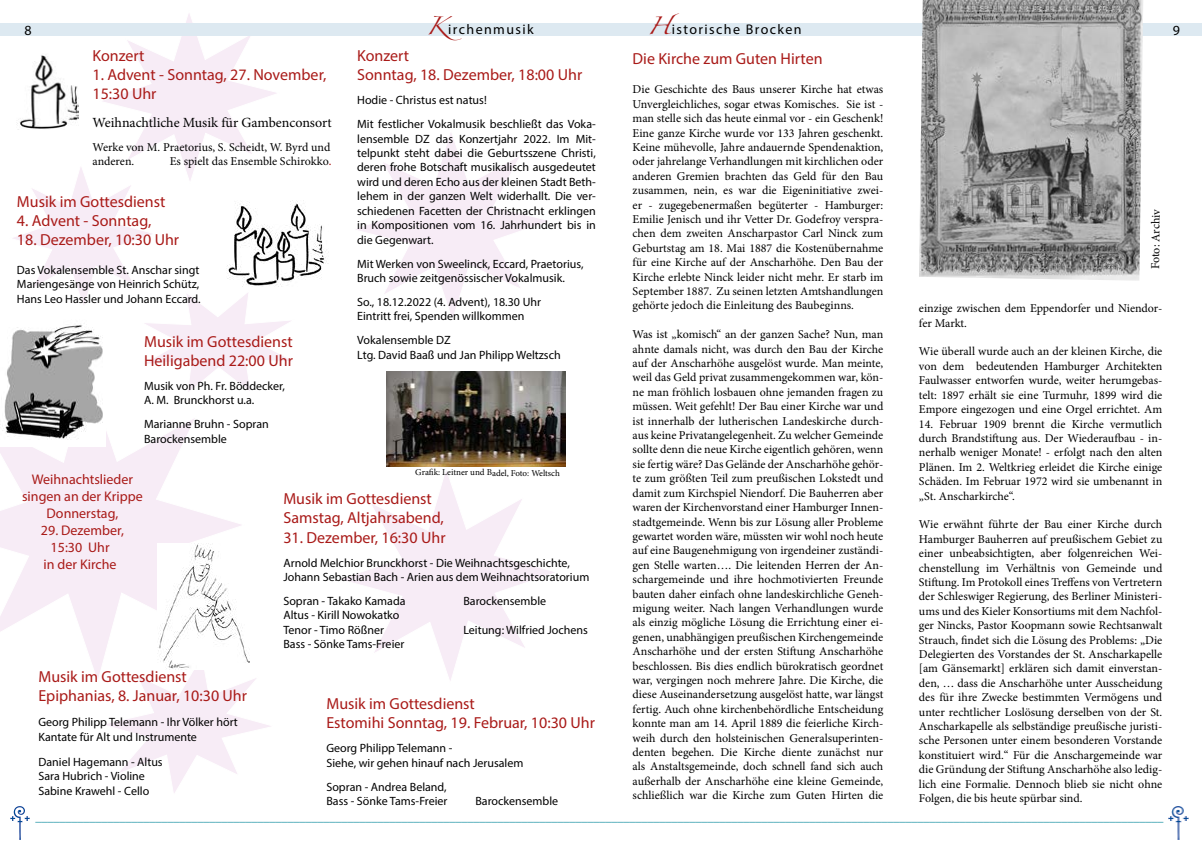
<style>
.page{position:relative;width:1202px;height:848px;background:#fff}
.page>*{position:absolute;margin:0;border:0;box-sizing:border-box;transform-origin:0 0}
.t1{font:16px/19.2px "Myriad Pro";color:#a91a18}
.t2{font:14px/16.8px "Myriad Pro";color:#a91a18;text-align:center}
.t3{font:14px "Minion Pro";color:#000}
.t4{font:14px "Myriad Pro";letter-spacing:.1em;color:#000}
.t5{font:12px/14.4px "Minion Pro";color:#000;text-align:justify}
.t6{font:12px/14.4px "Myriad Pro";color:#000}
.t7{font:12px "Minion Pro";color:#008699}
.t8{font:12px "Minion Pro";letter-spacing:-.02em;color:#000}
.t9{font:9px "Minion Pro";letter-spacing:-.015em;color:#000}
.s1{font-family:"Zapfino";font-size:16px;color:#a91a18}
.s2{font-family:"Myriad Pro";color:#a91a18}
</style>
<div class="page">
<svg style="left:105px;top:678px;width:166px;height:115px"></svg>
<svg style="left:6px;top:14px;width:294px;height:377px"></svg>
<svg style="left:356px;top:133px;width:191px;height:185px"></svg>
<svg style="left:342px;top:471px;width:213px;height:210px"></svg>
<svg style="left:0;top:372px;width:248px;height:313px"></svg>
<div style="left:0;top:24px;width:1202px;height:12px;background:#dde9f1"></div>
<img style="left:1168px;top:806px;width:21px;height:34px">
<img style="left:10px;top:806px;width:20px;height:34px">
<img style="left:17px;top:54px;width:61px;height:75px">
<img style="left:226px;top:200px;width:101px;height:87px">
<img style="left:919px;top:0;width:224px;height:281px">
<img style="left:0;top:320px;width:106px;height:126px">
<img style="left:158px;top:544px;width:92px;height:126px">
<img style="left:386px;top:371px;width:179px;height:95px">
<svg style="left:971px;top:72px;width:12px;height:12px"></svg>
<p class="t4" style="left:25px;top:22px;width:9px">8</p>
<p class="t4" style="left:427px;top:21px;width:108px"><span class="s1">K</span>irchenmusik</p>
<h1 class="t1" style="left:93px;top:45px;width:53px">Konzert</h1>
<h1 class="t1" style="left:93px;top:65px;width:235px">1. Advent - Sonntag, 27. November,<br>15:30 Uhr</h1>
<p class="t3" style="left:93px;top:113px;width:241px">Weihnachtliche Musik für Gambenconsort</p>
<p class="t5" style="left:93px;top:140px;width:239px">Werke von M. Praetorius, S. Scheidt, W. Byrd und anderen.</p>
<p class="t5" style="left:170px;top:154px;width:163px">Es spielt das Ensemble Schirokko<span class="s2">.</span></p>
<h1 class="t1" style="left:17px;top:191px;width:150px">Musik im Gottesdienst</h1>
<h1 class="t1" style="left:17px;top:210px;width:136px">4. Advent - Sonntag,</h1>
<h1 class="t1" style="left:17px;top:230px;width:164px">18. Dezember, 10:30 Uhr</h1>
<p class="t6" style="left:17px;top:262px;width:185px;text-align:justify">Das Vokalensemble St. Anschar singt Mariengesänge von Heinrich Schütz, Hans Leo Hassler und Johann Eccard.</p>
<h1 class="t1" style="left:144px;top:331px;width:150px">Musik im Gottesdienst<br>Heiligabend 22:00 Uhr</h1>
<p class="t6" style="left:144px;top:378px;width:142px">Musik von Ph. Fr. Böddecker,<br>A. M. Brunckhorst u.a.</p>
<p class="t6" style="left:144px;top:417px;width:126px">Marianne Bruhn - Sopran<br>Barockensemble</p>
<h1 class="t1" style="left:357px;top:46px;width:227px">Konzert<br>Sonntag, 18. Dezember, 18:00 Uhr</h1>
<p class="t6" style="left:357px;top:88px;width:240px;line-height:24px">Hodie - Christus est natus!<br>Mit festlicher Vokalmusik beschließt das Voka-</p>
<p class="t6" style="left:357px;top:131px;width:240px;text-align:justify">lensemble DZ das Konzertjahr 2022. Im Mit&shy;telpunkt steht dabei die Geburtsszene Christi, deren frohe Botschaft musikalisch ausgedeutet wird und deren Echo aus der kleinen Stadt Beth&shy;lehem in der ganzen Welt widerhallt. Die ver&shy;schiedenen Facetten der Christnacht erklingen in Kompositionen vom 16. Jahrhundert bis in die Gegenwart.</p>
<p class="t6" style="left:357px;top:256px;width:228px">Mit Werken von Sweelinck, Eccard, Praetorius,<br>Bruch sowie zeitgenössischer Vokalmusik.</p>
<p class="t6" style="left:357px;top:294px;width:185px">So., 18.12.2022 (4. Advent), 18.30 Uhr<br>Eintritt frei, Spenden willkommen</p>
<p class="t6" style="left:357px;top:333px;width:205px">Vokalensemble DZ<br>Ltg. David Baaß und Jan Philipp Weltzsch</p>
<p class="t2" style="left:22px;top:471px;width:122px">Weihnachtslieder singen an der Krippe<br>Donnerstag,</p>
<p class="t2" style="left:41px;top:521px;width:84px">29. Dezember,<br>15:30 Uhr<br>in der Kirche</p>
<h1 class="t1" style="left:38px;top:666px;width:210px">Musik im Gottesdienst<br>Epiphanias, 8. Januar, 10:30 Uhr</h1>
<p class="t6" style="left:38px;top:715px;width:201px">Georg Philipp Telemann - Ihr Völker hört<br>Kantate für Alt und Instrumente</p>
<p class="t6" style="left:38px;top:754px;width:126px">Daniel Hagemann - Altus<br>Sara Hubrich - Violine<br>Sabine Krawehl - Cello</p>
<p class="t9" style="left:415px;top:466px;width:146px">Grafik: Leitner und Badel, Foto: Weltsch</p>
<h1 class="t1" style="left:283px;top:489px;width:162px">Musik im Gottesdienst<br>Samstag, Altjahrsabend,</h1>
<h1 class="t1" style="left:283px;top:527px;width:164px">31. Dezember, 16:30 Uhr</h1>
<p class="t6" style="left:283px;top:555px;width:307px">Arnold Melchior Brunckhorst - Die Weihnachtsgeschichte,<br>Johann Sebastian Bach - Arien aus dem Weihnachtsoratorium</p>
<p class="t6" style="left:283px;top:593px;width:124px">Sopran - Takako Kamada</p>
<p class="t6" style="left:463px;top:593px;width:84px">Barockensemble</p>
<p class="t6" style="left:283px;top:608px;width:118px">Altus - Kirill Nowokatko<br>Tenor - Timo Rößner</p>
<p class="t6" style="left:463px;top:622px;width:126px">Leitung: Wilfried Jochens</p>
<p class="t6" style="left:283px;top:636px;width:123px">Bass - Sönke Tams-Freier</p>
<h1 class="t1" style="left:326px;top:693px;width:270px">Musik im Gottesdienst<br>Estomihi Sonntag, 19. Februar, 10:30 Uhr</h1>
<p class="t6" style="left:326px;top:740px;width:198px">Georg Philipp Telemann -<br>Siehe, wir gehen hinauf nach Jerusalem</p>
<p class="t6" style="left:326px;top:779px;width:123px">Sopran - Andrea Beland,<br>Bass - Sönke Tams-Freier</p>
<p class="t6" style="left:475px;top:793px;width:84px">Barockensemble</p>
<p class="t4" style="left:647px;top:20px;width:156px"><span class="s1">H</span>istorische Brocken</p>
<h1 class="t1" style="left:633px;top:49px;width:191px">Die Kirche zum Guten Hirten</h1>
<p class="t5" style="left:633px;top:82px;width:252px">Die Geschichte des Baus unserer Kirche hat etwas Unvergleichliches, sogar etwas Komisches. Sie ist - man stelle sich das heute einmal vor - ein Geschenk!<br>Eine ganze Kirche wurde vor 133 Jahren geschenkt.<br>Keine mühevolle, Jahre andauernde Spendenaktion, oder jahrelange Verhandlungen mit kirchlichen oder anderen Gremien brachten das Geld für den Bau zusammen, nein, es war die Eigeninitiative zwei&shy;er - zugegebenermaßen begüterter - Hamburger:<br>Emilie Jenisch und ihr Vetter Dr. Godefroy verspra&shy;chen dem zweiten Anscharpastor Carl Ninck zum Geburtstag am 18. Mai 1887 die Kostenübernahme für eine Kirche auf der Anscharhöhe. Den Bau der Kirche erlebte Ninck leider nicht mehr. Er starb im September 1887. Zu seinen letzten Amtshandlungen gehörte jedoch die Einleitung des Baubeginns.</p>
<p class="t5" style="left:633px;top:327px;width:252px">Was ist „komisch“ an der ganzen Sache? Nun, man ahnte damals nicht, was durch den Bau der Kirche auf der Anscharhöhe ausgelöst wurde. Man meinte, weil das Geld privat zusammengekommen war, kön&shy;ne man fröhlich losbauen ohne jemanden fragen zu müssen. Weit gefehlt! Der Bau einer Kirche war und ist innerhalb der lutherischen Landeskirche durch&shy;aus keine Privatangelegenheit. Zu welcher Gemeinde sollte denn die neue Kirche eigentlich gehören, wenn sie fertig wäre? Das Gelände der Anscharhöhe gehör&shy;te zum größten Teil zum preußischen Lokstedt und damit zum Kirchspiel Niendorf. Die Bauherren aber waren der Kirchenvorstand einer Hamburger Innen&shy;stadtgemeinde. Wenn bis zur Lösung aller Probleme gewartet worden wäre, müssten wir wohl noch heute auf eine Baugenehmigung von irgendeiner zuständi&shy;gen Stelle warten…. Die leitenden Herren der An&shy;schargemeinde und ihre hochmotivierten Freunde bauten daher einfach ohne landeskirchliche Geneh&shy;migung weiter. Nach langen Verhandlungen wurde als einzig mögliche Lösung die Errichtung einer ei&shy;genen, unabhängigen preußischen Kirchengemeinde Anscharhöhe und der ersten Stiftung Anscharhöhe beschlossen. Bis dies endlich bürokratisch geordnet war, vergingen noch mehrere Jahre. Die Kirche, die diese Auseinandersetzung ausgelöst hatte, war längst fertig. Auch ohne kirchenbehördliche Entscheidung konnte man am 14. April 1889 die feierliche Kirch&shy;weih durch den holsteinischen Generalsuperinten&shy;denten begehen. Die Kirche diente zunächst nur als Anstaltsgemeinde, doch schnell fand sich auch außerhalb der Anscharhöhe eine kleine Gemeinde, schließlich war die Kirche zum Guten Hirten die</p>
<p class="t8" style="left:1147px;top:269px;width:62px;rotate:-90deg">Foto: Archiv</p>
<p class="t5" style="left:919px;top:301px;width:245px">einzige zwischen dem Eppendorfer und Niendor&shy;fer Markt.</p>
<p class="t5" style="left:919px;top:344px;width:245px">Wie überall wurde auch an der kleinen Kirche, die von dem bedeutenden Hamburger Architekten Faulwasser entworfen wurde, weiter herumgebas&shy;telt: 1897 erhält sie eine Turmuhr, 1899 wird die Empore eingezogen und eine Orgel errichtet. Am</p>
<p class="t5" style="left:919px;top:416px;width:245px">14. Februar 1909 brennt die Kirche vermutlich durch Brandstiftung aus. Der Wiederaufbau - in&shy;nerhalb weniger Monate! - erfolgt nach den alten Plänen. Im 2. Weltkrieg erleidet die Kirche einige Schäden. Im Februar 1972 wird sie umbenannt in „St. Anscharkirche“.</p>
<p class="t5" style="left:919px;top:517px;width:245px">Wie erwähnt führte der Bau einer Kirche durch Hamburger Bauherren auf preußischem Gebiet zu einer unbeabsichtigten, aber folgenreichen Wei&shy;chenstellung im Verhältnis von Gemeinde und Stiftung. Im Protokoll eines Treffens von Vertretern der Schleswiger Regierung, des Berliner Ministeri&shy;ums und des Kieler Konsortiums mit dem Nachfol&shy;ger Nincks, Pastor Koopmann sowie Rechtsanwalt Strauch, findet sich die Lösung des Problems: „Die Delegierten des Vorstandes der St. Anscharkapelle [am Gänsemarkt] erklären sich damit einverstan&shy;den, … dass die Anscharhöhe unter Ausscheidung des für ihre Zwecke bestimmten Vermögens und unter rechtlicher Loslösung derselben von der St.<br>Anscharkapelle als selbständige preußische juristi&shy;sche Personen unter einem besonderen Vorstande konstituiert wird.“ Für die Anschargemeinde war die Gründung der Stiftung Anscharhöhe also ledig&shy;lich eine Formalie. Dennoch blieb sie nicht ohne Folgen, die bis heute spürbar sind.</p>
<p class="t7" style="left:35px;top:808px;width:1130px">____________________________________________________________________________________________________________________________________________________________________________________________</p>
<p class="t4" style="left:1173px;top:21px;width:9px">9</p>
</div>
